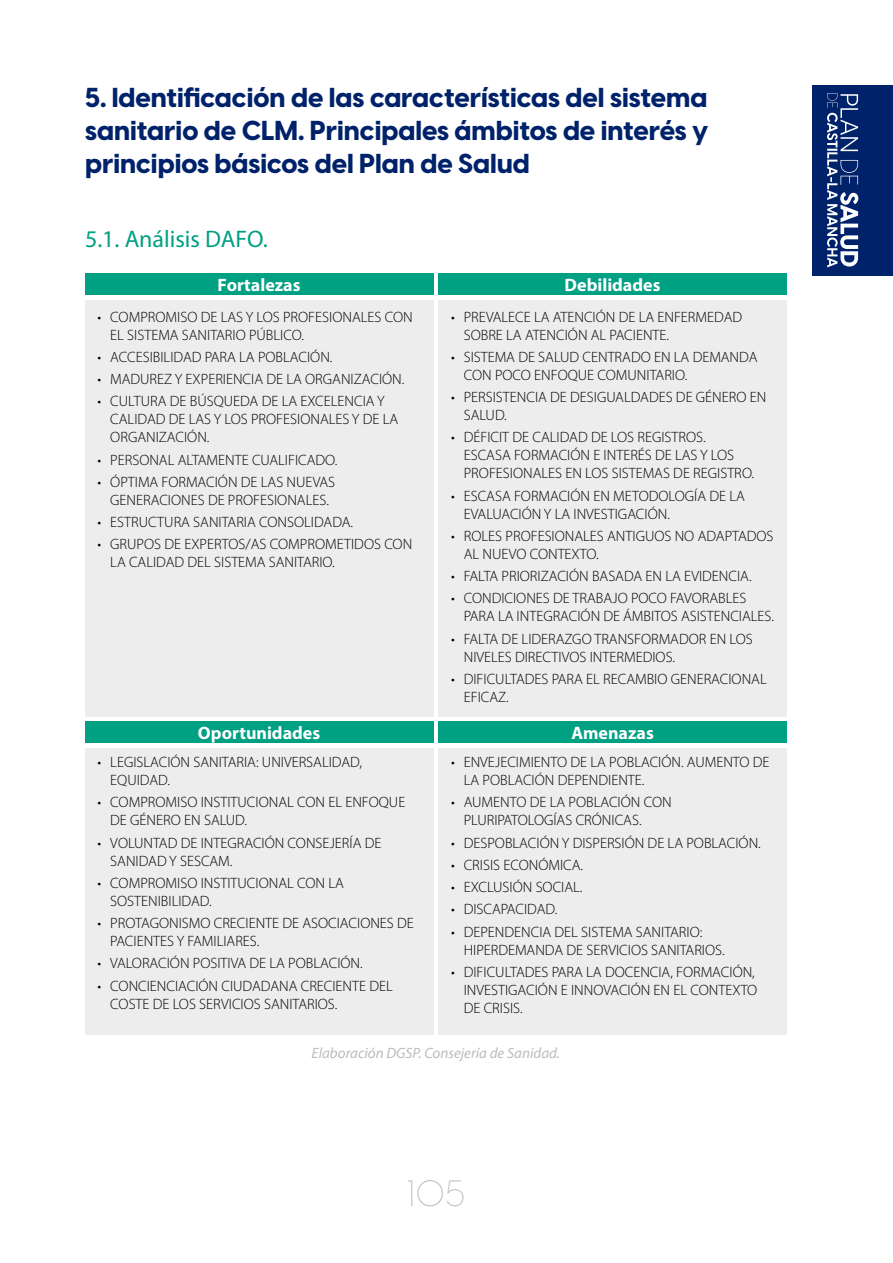
<style>
.page{position:relative;width:893px;height:1263px;background:#fff}
.page>*{position:absolute;margin:0;border:0;box-sizing:border-box;transform-origin:0 0}
.t1{font:100 36px "Visby CF";color:#bcbcbc}
.t2{font:800 27px/33px "Visby CF";color:#00226a;text-align:justify}
.t3{font:24px "Myriad Pro";color:#00a083}
.t4{font:700 18px "Myriad Pro";color:#fff}
.t5{font:300 15px/18px "Myriad Pro";color:#000}
.t6{font:italic 15px "Myriad Pro";color:#bcbcbc}
</style>
<div class="page">
<div style="left:812px;top:85px;width:81px;height:191px;background:#00226a"></div>
<svg style="left:827px;top:93px;width:31px;height:174px"></svg>
<div style="left:85px;top:300px;width:348px;height:416px;background:#ededed"></div>
<div style="left:438px;top:300px;width:349px;height:416px;background:#ededed"></div>
<div style="left:85px;top:273px;width:348px;height:21px;background:#00a083"></div>
<div style="left:438px;top:273px;width:349px;height:21px;background:#00a083"></div>
<div style="left:85px;top:748px;width:348px;height:287px;background:#ededed"></div>
<div style="left:438px;top:748px;width:349px;height:287px;background:#ededed"></div>
<div style="left:85px;top:722px;width:348px;height:21px;background:#00a083"></div>
<div style="left:438px;top:722px;width:349px;height:21px;background:#00a083"></div>
<h2 class="t2" style="left:85px;top:81px;width:625px">5. Identificación de las características del sistema sanitario de CLM. Principales ámbitos de interés y principios básicos del Plan de Salud</h2>
<h3 class="t3" style="left:85px;top:224px;width:184px">5.1. Análisis DAFO.</h3>
<p class="t4" style="left:218px;top:273px;width:84px">Fortalezas</p>
<p class="t4" style="left:565px;top:273px;width:97px">Debilidades</p>
<p class="t5" style="left:110px;top:308px;width:304px;text-indent:-13px">• COMPROMISO DE LAS Y LOS PROFESIONALES CON<br>EL SISTEMA SANITARIO PÚBLICO.</p>
<p class="t5" style="left:98px;top:348px;width:236px">• ACCESIBILIDAD PARA LA POBLACIÓN.</p>
<p class="t5" style="left:98px;top:370px;width:308px">• MADUREZ Y EXPERIENCIA DE LA ORGANIZACIÓN.</p>
<p class="t5" style="left:110px;top:392px;width:289px;text-indent:-13px">• CULTURA DE BÚSQUEDA DE LA EXCELENCIA Y<br>CALIDAD DE LAS Y LOS PROFESIONALES Y DE LA<br>ORGANIZACIÓN.</p>
<p class="t5" style="left:98px;top:450px;width:241px">• PERSONAL ALTAMENTE CUALIFICADO.</p>
<p class="t5" style="left:98px;top:473px;width:239px;text-align:center">• ÓPTIMA FORMACIÓN DE LAS NUEVAS<br>GENERACIONES DE PROFESIONALES.</p>
<p class="t5" style="left:98px;top:513px;width:257px">• ESTRUCTURA SANITARIA CONSOLIDADA.</p>
<p class="t5" style="left:110px;top:535px;width:303px;text-indent:-13px">• GRUPOS DE EXPERTOS/AS COMPROMETIDOS CON<br>LA CALIDAD DEL SISTEMA SANITARIO.</p>
<p class="t5" style="left:464px;top:307px;width:280px;text-indent:-13px">• PREVALECE LA ATENCIÓN DE LA ENFERMEDAD<br>SOBRE LA ATENCIÓN AL PACIENTE.</p>
<p class="t5" style="left:464px;top:348px;width:295px;text-indent:-13px">• SISTEMA DE SALUD CENTRADO EN LA DEMANDA<br>CON POCO ENFOQUE COMUNITARIO.</p>
<p class="t5" style="left:464px;top:388px;width:304px;text-indent:-13px">• PERSISTENCIA DE DESIGUALDADES DE GÉNERO EN<br>SALUD.</p>
<p class="t5" style="left:464px;top:428px;width:292px;text-indent:-13px">• DÉFICIT DE CALIDAD DE LOS REGISTROS.<br>ESCASA FORMACIÓN E INTERÉS DE LAS Y LOS<br>PROFESIONALES EN LOS SISTEMAS DE REGISTRO.</p>
<p class="t5" style="left:464px;top:486px;width:283px;text-indent:-13px">• ESCASA FORMACIÓN EN METODOLOGÍA DE LA<br>EVALUACIÓN Y LA INVESTIGACIÓN.</p>
<p class="t5" style="left:464px;top:527px;width:311px;text-indent:-13px">• ROLES PROFESIONALES ANTIGUOS NO ADAPTADOS<br>AL NUEVO CONTEXTO.</p>
<p class="t5" style="left:451px;top:567px;width:302px">• FALTA PRIORIZACIÓN BASADA EN LA EVIDENCIA.</p>
<p class="t5" style="left:464px;top:589px;width:312px;text-indent:-13px">• CONDICIONES DE TRABAJO POCO FAVORABLES<br>PARA LA INTEGRACIÓN DE ÁMBITOS ASISTENCIALES.</p>
<p class="t5" style="left:464px;top:629px;width:290px;text-indent:-13px">• FALTA DE LIDERAZGO TRANSFORMADOR EN LOS<br>NIVELES DIRECTIVOS INTERMEDIOS.</p>
<p class="t5" style="left:464px;top:670px;width:304px;text-indent:-13px">• DIFICULTADES PARA EL RECAMBIO GENERACIONAL<br>EFICAZ.</p>
<p class="t4" style="left:198px;top:721px;width:124px">Oportunidades</p>
<p class="t4" style="left:571px;top:721px;width:84px">Amenazas</p>
<p class="t5" style="left:110px;top:753px;width:253px;text-indent:-13px">• LEGISLACIÓN SANITARIA: UNIVERSALIDAD,<br>EQUIDAD.</p>
<p class="t5" style="left:110px;top:793px;width:297px;text-indent:-13px">• COMPROMISO INSTITUCIONAL CON EL ENFOQUE<br>DE GÉNERO EN SALUD.</p>
<p class="t5" style="left:110px;top:833px;width:273px;text-indent:-13px">• VOLUNTAD DE INTEGRACIÓN CONSEJERÍA DE<br>SANIDAD Y SESCAM.</p>
<p class="t5" style="left:110px;top:874px;width:235px;text-indent:-13px">• COMPROMISO INSTITUCIONAL CON LA<br>SOSTENIBILIDAD.</p>
<p class="t5" style="left:110px;top:914px;width:305px;text-indent:-13px">• PROTAGONISMO CRECIENTE DE ASOCIACIONES DE<br>PACIENTES Y FAMILIARES.</p>
<p class="t5" style="left:98px;top:954px;width:267px">• VALORACIÓN POSITIVA DE LA POBLACIÓN.</p>
<p class="t5" style="left:110px;top:976px;width:284px;text-indent:-13px">• CONCIENCIACIÓN CIUDADANA CRECIENTE DEL<br>COSTE DE LOS SERVICIOS SANITARIOS.</p>
<p class="t5" style="left:464px;top:753px;width:307px;text-indent:-13px">• ENVEJECIMIENTO DE LA POBLACIÓN. AUMENTO DE<br>LA POBLACIÓN DEPENDIENTE.</p>
<p class="t5" style="left:464px;top:793px;width:209px;text-indent:-13px">• AUMENTO DE LA POBLACIÓN CON<br>PLURIPATOLOGÍAS CRÓNICAS.</p>
<p class="t5" style="left:451px;top:833px;width:311px">• DESPOBLACIÓN Y DISPERSIÓN DE LA POBLACIÓN.</p>
<p class="t5" style="left:451px;top:856px;width:134px">• CRISIS ECONÓMICA.</p>
<p class="t5" style="left:451px;top:878px;width:133px">• EXCLUSIÓN SOCIAL.</p>
<p class="t5" style="left:451px;top:900px;width:108px">• DISCAPACIDAD.</p>
<p class="t5" style="left:464px;top:922px;width:262px;text-indent:-13px">• DEPENDENCIA DEL SISTEMA SANITARIO:<br>HIPERDEMANDA DE SERVICIOS SANITARIOS.</p>
<p class="t5" style="left:464px;top:963px;width:295px;text-indent:-13px">• DIFICULTADES PARA LA DOCENCIA, FORMACIÓN,<br>INVESTIGACIÓN E INNOVACIÓN EN EL CONTEXTO<br>DE CRISIS.</p>
<p class="t6" style="left:312px;top:1044px;width:250px">Elaboración DGSP. Consejería de Sanidad.</p>
<h1 class="t1" style="left:406px;top:1172px;width:61px">105</h1>
</div>
